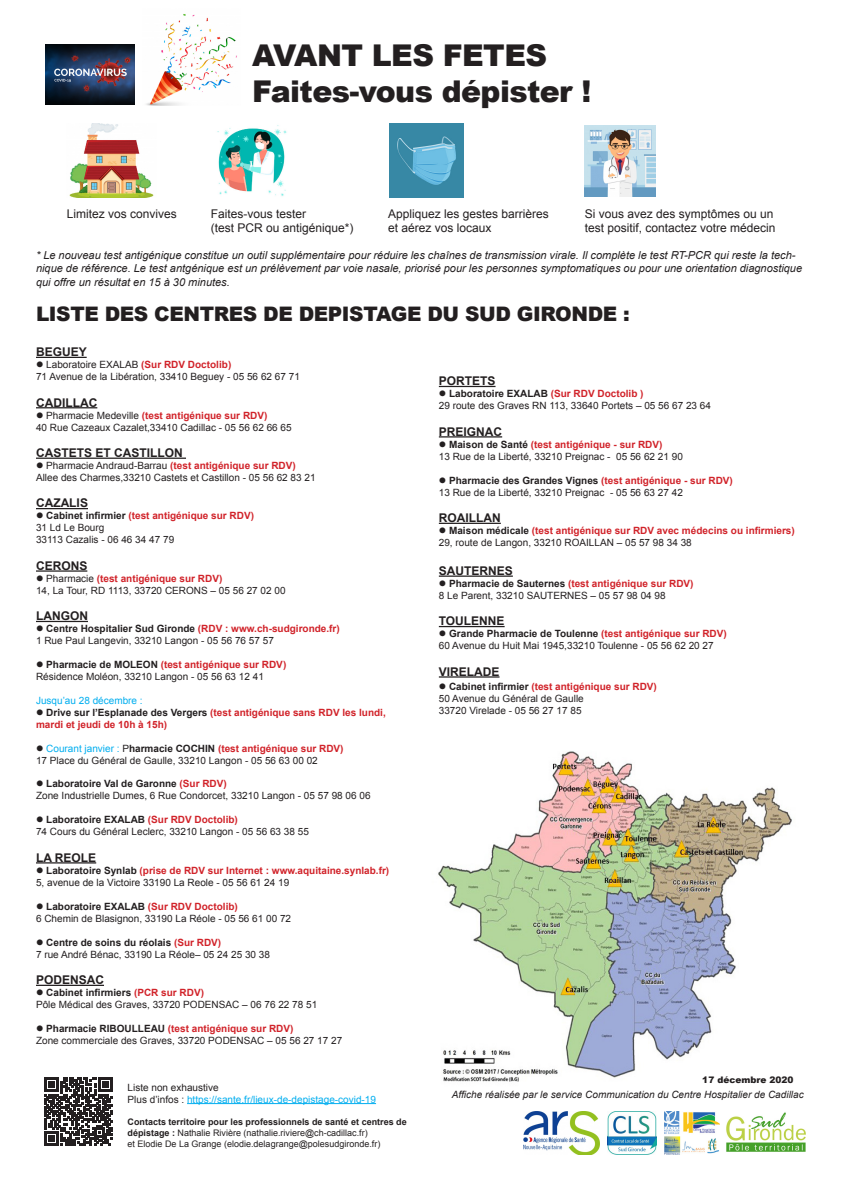
<style>
.page{position:relative;width:842px;height:1191px;background:#fff}
.page>*{position:absolute;margin:0;border:0;box-sizing:border-box;transform-origin:0 0}
.t1{font:900 30px "Arial";letter-spacing:-.02em;color:#231f20}
.t2{font:900 20px "Arial";letter-spacing:-.02em;color:#231f20}
.t3{font:12px/14.4px "Arial";color:#231f20}
.t4{font:700 12px "Arial";color:#231f20}
.t5{font:italic 11px/13.2px "Arial";color:#231f20}
.t6{font:10px "Arial";color:#231f20}
.t7{font:700 10px/12px "Arial";color:#d1232a}
.t8{font:700 10px "Arial";color:#231f20}
.t9{font:10px "Arial";color:#00aeef}
.t10{font:italic 10px "Arial";color:#231f20}
.t11{font:9px "Arial";color:#231f20}
.t12{font:700 9px "Arial";color:#231f20}
.t13{font:900 9px "Arial";color:#231f20}
.s1{font-weight:700;color:#d1232a}
.s2{color:#231f20}
.s3{font-weight:400;color:#231f20}
.s4{color:#d1232a}
.s5{font-weight:400;color:#00aeef}
.s6{font-weight:700}
</style>
<div class="page">
<img style="left:438px;top:751px;width:354px;height:331px">
<img style="left:607px;top:1111px;width:50px;height:43px">
<img style="left:523px;top:1111px;width:76px;height:43px">
<img style="left:664px;top:1111px;width:55px;height:44px">
<img style="left:217px;top:125px;width:70px;height:71px">
<img style="left:69px;top:123px;width:85px;height:74px">
<img style="left:389px;top:123px;width:74px;height:74px">
<img style="left:585px;top:126px;width:71px;height:71px">
<img style="left:726px;top:1112px;width:80px;height:40px">
<img style="left:146px;top:14px;width:91px;height:91px">
<img style="left:46px;top:44px;width:89px;height:61px">
<svg style="left:44px;top:1077px;width:69px;height:68px"></svg>
<hr style="left:187px;top:1103px;width:189px;height:1px;background:#00aeef">
<hr style="left:36px;top:357px;width:51px;height:1px;background:#231f20">
<hr style="left:36px;top:407px;width:61px;height:1px;background:#231f20">
<hr style="left:36px;top:457px;width:150px;height:2px;background:#231f20">
<hr style="left:36px;top:508px;width:52px;height:1px;background:#231f20">
<hr style="left:36px;top:570px;width:51px;height:1px;background:#231f20">
<hr style="left:36px;top:621px;width:52px;height:1px;background:#231f20">
<hr style="left:36px;top:862px;width:60px;height:1px;background:#231f20">
<hr style="left:36px;top:984px;width:68px;height:2px;background:#231f20">
<hr style="left:439px;top:386px;width:56px;height:1px;background:#231f20">
<hr style="left:439px;top:436px;width:63px;height:1px;background:#231f20">
<hr style="left:439px;top:523px;width:62px;height:1px;background:#231f20">
<hr style="left:439px;top:575px;width:74px;height:2px;background:#231f20">
<hr style="left:439px;top:626px;width:66px;height:1px;background:#231f20">
<hr style="left:439px;top:676px;width:60px;height:1px;background:#231f20">
<p class="t1" style="left:252px;top:33px;width:296px">AVANT LES FETES</p>
<p class="t1" style="left:252px;top:69px;width:341px">Faites-vous dépister !</p>
<p class="t3" style="left:67px;top:206px;width:112px">Limitez vos convives</p>
<p class="t3" style="left:388px;top:206px;width:162px">Appliquez les gestes barrières et aérez vos locaux</p>
<p class="t3" style="left:585px;top:206px;width:192px">Si vous avez des symptômes ou un test positif, contactez votre médecin</p>
<p class="t3" style="left:211px;top:206px;width:97px">Faites-vous tester</p>
<p class="t3" style="left:211px;top:221px;width:144px">(test PCR ou antigénique*)</p>
<p class="t5" style="left:36px;top:249px;width:768px">* Le nouveau test antigénique constitue un outil supplémentaire pour réduire les chaînes de transmission virale. Il complète le test RT-PCR qui reste la tech&shy;nique de référence. Le test antgénique est un prélèvement par voie nasale, priorisé pour les personnes symptomatiques ou pour une orientation diagnostique qui offre un résultat en 15 à 30 minutes.</p>
<p class="t2" style="left:36px;top:299px;width:595px">LISTE DES CENTRES DE DEPISTAGE DU SUD GIRONDE :</p>
<p class="t4" style="left:36px;top:344px;width:52px">BEGUEY</p>
<p class="t6" style="left:36px;top:358px;width:197px">● Laboratoire EXALAB <span class="s1">(Sur RDV Doctolib)</span></p>
<p class="t6" style="left:36px;top:370px;width:265px">71 Avenue de la Libération, 33410 Beguey - 05 56 62 67 71</p>
<p class="t4" style="left:36px;top:394px;width:63px">CADILLAC</p>
<p class="t7" style="left:36px;top:409px;width:233px"><span class="s2">●</span> <span class="s3">Pharmacie Medeville</span> (test antigénique sur RDV)</p>
<p class="t6" style="left:36px;top:420px;width:257px">40 Rue Cazeaux Cazalet,33410 Cadillac - 05 56 62 66 65</p>
<p class="t4" style="left:36px;top:445px;width:148px">CASTETS ET CASTILLON</p>
<p class="t6" style="left:36px;top:459px;width:261px">● Pharmacie Andraud-Barrau <span class="s1">(test antigénique sur RDV)</span></p>
<p class="t6" style="left:36px;top:471px;width:281px">Allee des Charmes,33210 Castets et Castillon - 05 56 62 83 21</p>
<p class="t4" style="left:36px;top:495px;width:53px">CAZALIS</p>
<p class="t7" style="left:36px;top:510px;width:220px"><span class="s2">● Cabinet infirmier</span> (test antigénique sur RDV)</p>
<p class="t6" style="left:36px;top:521px;width:70px">31 Ld Le Bourg</p>
<p class="t6" style="left:36px;top:533px;width:140px">33113 Cazalis - 06 46 34 47 79</p>
<p class="t4" style="left:36px;top:557px;width:53px">CERONS</p>
<p class="t7" style="left:36px;top:572px;width:188px"><span class="s2">●</span> <span class="s3">Pharmacie</span> (test antigénique sur RDV)</p>
<p class="t6" style="left:36px;top:584px;width:251px">14, La Tour, RD 1113, 33720 CERONS – 05 56 27 02 00</p>
<p class="t4" style="left:36px;top:608px;width:53px">LANGON</p>
<p class="t8" style="left:36px;top:622px;width:305px">● Centre Hospitalier Sud Gironde <span class="s4">(RDV : www.ch-sudgironde.fr)</span></p>
<p class="t6" style="left:36px;top:634px;width:239px">1 Rue Paul Langevin, 33210 Langon - 05 56 76 57 57</p>
<p class="t7" style="left:36px;top:659px;width:252px"><span class="s2">● Pharmacie de MOLEON</span> (test antigénique sur RDV)</p>
<p class="t6" style="left:36px;top:670px;width:229px">Résidence Moléon, 33210 Langon - 05 56 63 12 41</p>
<p class="t9" style="left:36px;top:694px;width:108px">Jusqu’au 28 décembre :</p>
<p class="t7" style="left:36px;top:707px;width:351px"><span class="s2">● Drive sur l’Esplanade des Vergers</span> (test antigénique sans RDV les lundi, mardi et jeudi de 10h à 15h)</p>
<p class="t7" style="left:36px;top:743px;width:309px"><span class="s2">●</span> <span class="s5">Courant janvier :</span> <span class="s3">P</span><span class="s2">harmacie COCHIN</span> (test antigénique sur RDV)</p>
<p class="t6" style="left:36px;top:754px;width:283px">17 Place du Général de Gaulle, 33210 Langon - 05 56 63 00 02</p>
<p class="t8" style="left:36px;top:777px;width:192px">● Laboratoire Val de Garonne <span class="s4">(Sur RDV)</span></p>
<p class="t6" style="left:36px;top:789px;width:336px">Zone Industrielle Dumes, 6 Rue Condorcet, 33210 Langon - 05 57 98 06 06</p>
<p class="t8" style="left:36px;top:813px;width:203px">● Laboratoire EXALAB <span class="s4">(Sur RDV Doctolib)</span></p>
<p class="t6" style="left:36px;top:825px;width:274px">74 Cours du Général Leclerc, 33210 Langon - 05 56 63 38 55</p>
<p class="t4" style="left:36px;top:849px;width:62px">LA REOLE</p>
<p class="t7" style="left:36px;top:864px;width:355px"><span class="s2">● Laboratoire Synlab</span> (prise de RDV sur Internet : www.aquitaine.synlab.fr)</p>
<p class="t6" style="left:36px;top:875px;width:255px">5, avenue de la Victoire 33190 La Reole - 05 56 61 24 19</p>
<p class="t8" style="left:36px;top:899px;width:203px">● Laboratoire EXALAB <span class="s4">(Sur RDV Doctolib)</span></p>
<p class="t6" style="left:36px;top:911px;width:257px">6 Chemin de Blasignon, 33190 La Réole - 05 56 61 00 72</p>
<p class="t8" style="left:36px;top:935px;width:187px">● Centre de soins du réolais <span class="s4">(Sur RDV)</span></p>
<p class="t6" style="left:36px;top:947px;width:236px">7 rue André Bénac, 33190 La Réole– 05 24 25 30 38</p>
<p class="t4" style="left:36px;top:971px;width:70px">PODENSAC</p>
<p class="t8" style="left:36px;top:986px;width:170px">● Cabinet infirmiers <span class="s4">(PCR sur RDV)</span></p>
<p class="t6" style="left:36px;top:998px;width:283px">Pôle Médical des Graves, 33720 PODENSAC – 06 76 22 78 51</p>
<p class="t7" style="left:36px;top:1022px;width:259px"><span class="s2">● Pharmacie RIBOULLEAU</span> (test antigénique sur RDV)</p>
<p class="t6" style="left:36px;top:1034px;width:308px">Zone commerciale des Graves, 33720 PODENSAC – 05 56 27 17 27</p>
<p class="t6" style="left:128px;top:1080px;width:93px">Liste non exhaustive</p>
<p class="t9" style="left:128px;top:1092px;width:250px"><span class="s2">Plus d’infos :</span> https://sante.fr/lieux-de-depistage-covid-19</p>
<p class="t12" style="left:128px;top:1116px;width:281px">Contacts territoire pour les professionnels de santé et centres de</p>
<p class="t11" style="left:128px;top:1127px;width:242px"><span class="s6">dépistage :</span> Nathalie Rivière (nathalie.riviere@ch-cadillac.fr)</p>
<p class="t11" style="left:128px;top:1137px;width:254px">et Elodie De La Grange (elodie.delagrange@polesudgironde.fr)</p>
<p class="t4" style="left:439px;top:373px;width:58px">PORTETS</p>
<p class="t8" style="left:439px;top:387px;width:206px">● Laboratoire EXALAB <span class="s4">(Sur RDV Doctolib )</span></p>
<p class="t6" style="left:439px;top:399px;width:274px">29 route des Graves RN 113, 33640 Portets – 05 56 67 23 64</p>
<p class="t4" style="left:439px;top:423px;width:65px">PREIGNAC</p>
<p class="t7" style="left:439px;top:438px;width:225px"><span class="s2">● Maison de Santé</span> (test antigénique - sur RDV)</p>
<p class="t6" style="left:439px;top:449px;width:246px">13 Rue de la Liberté, 33210 Preignac - 05 56 62 21 90</p>
<p class="t8" style="left:439px;top:473px;width:296px">● Pharmacie des Grandes Vignes <span class="s4">(test antigénique - sur RDV)</span></p>
<p class="t6" style="left:439px;top:485px;width:246px">13 Rue de la Liberté, 33210 Preignac - 05 56 63 27 42</p>
<p class="t4" style="left:439px;top:510px;width:63px">ROAILLAN</p>
<p class="t7" style="left:439px;top:525px;width:357px"><span class="s2">● Maison médicale</span> (test antigénique sur RDV avec médecins ou infirmiers)</p>
<p class="t6" style="left:439px;top:536px;width:254px">29, route de Langon, 33210 ROAILLAN – 05 57 98 34 38</p>
<p class="t4" style="left:439px;top:562px;width:76px">SAUTERNES</p>
<p class="t7" style="left:439px;top:577px;width:256px"><span class="s2">● Pharmacie de Sauternes</span> (test antigénique sur RDV)</p>
<p class="t6" style="left:439px;top:589px;width:228px">8 Le Parent, 33210 SAUTERNES – 05 57 98 04 98</p>
<p class="t4" style="left:439px;top:613px;width:67px">TOULENNE</p>
<p class="t8" style="left:439px;top:627px;width:289px">● Grande Pharmacie de Toulenne <span class="s4">(test antigénique sur RDV)</span></p>
<p class="t6" style="left:439px;top:639px;width:276px">60 Avenue du Huit Mai 1945,33210 Toulenne - 05 56 62 20 27</p>
<p class="t4" style="left:439px;top:663px;width:62px">VIRELADE</p>
<p class="t7" style="left:439px;top:681px;width:220px"><span class="s2">● Cabinet infirmier</span> (test antigénique sur RDV)</p>
<p class="t6" style="left:439px;top:692px;width:146px">50 Avenue du Général de Gaulle</p>
<p class="t6" style="left:439px;top:704px;width:144px">33720 Virelade - 05 56 27 17 85</p>
<p class="t13" style="left:702px;top:1072px;width:93px">17 décembre 2020</p>
<p class="t10" style="left:452px;top:1088px;width:353px">Affiche réalisée par le service Communication du Centre Hospitalier de Cadillac</p>
</div>
